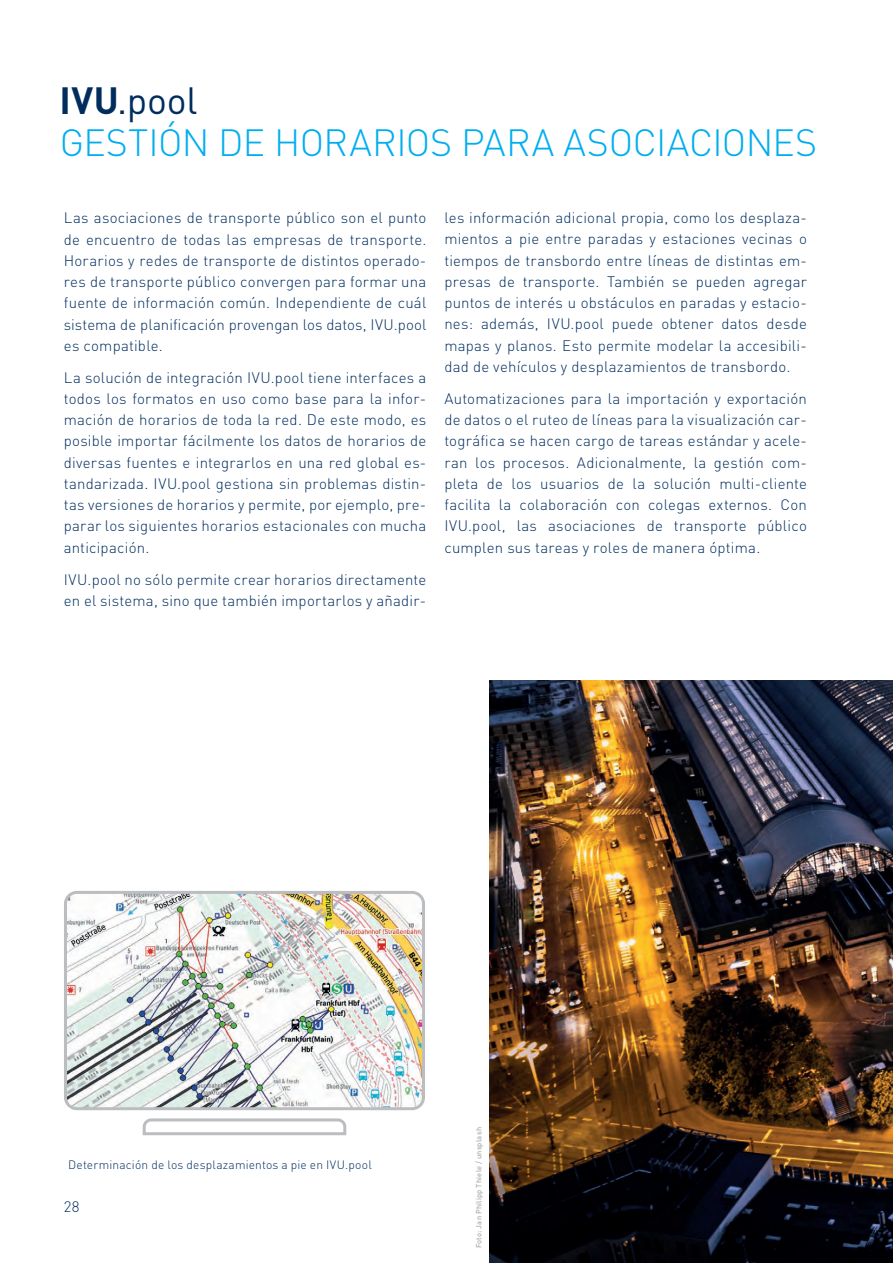
<style>
.page{position:relative;width:893px;height:1263px;background:#fff}
.page>*{position:absolute;margin:0;border:0;box-sizing:border-box;transform-origin:0 0}
.Überschrift_2__dünn{font:300 37.5px "DIN Pro";letter-spacing:-.015em;color:#00aeef}
.Überschrift_1__fett{font:37.5px "DIN Pro";color:#002d5e}
.Fließtext{font:300 15px/21.3px "DIN Pro";letter-spacing:.015em;color:#002d5e;text-align:justify}
.BU{font:300 12px "DIN Pro";letter-spacing:.015em;color:#002d5e}
.DE_BU_7_5pt{font:500 7.5px "DIN Pro";letter-spacing:.025em;color:#a9acaf}
.s1{font-weight:700}
</style>
<div class="page">
<img style="left:489px;top:680px;width:404px;height:583px">
<img style="left:68px;top:895px;width:353px;height:211px">
<div style="left:64px;top:891px;width:361px;height:219px;border:3px solid #bcbdc0;border-radius:11px"></div>
<svg style="left:142px;top:1118px;width:205px;height:18px"></svg>
<p class="Überschrift_1__fett" style="left:60px;top:71px;width:139px"><span class="s1">IVU</span>.pool</p>
<p class="Überschrift_2__dünn" style="left:60px;top:117px;width:759px">GESTIÓN DE HORARIOS PARA ASOCIACIONES</p>
<p class="Fließtext" style="left:64px;top:207px;width:364px">Las asociaciones de transporte público son el punto de encuentro de todas las empresas de transporte.<br>Horarios y redes de transporte de distintos operado&shy;res de transporte público convergen para formar una fuente de información común. Independiente de cuál sistema de planificación provengan los datos, IVU.pool es compatible.</p>
<p class="Fließtext" style="left:64px;top:366px;width:364px">La solución de integración IVU.pool tiene interfaces a todos los formatos en uso como base para la infor&shy;mación de horarios de toda la red. De este modo, es posible importar fácilmente los datos de horarios de diversas fuentes e integrarlos en una red global es&shy;tandarizada. IVU.pool gestiona sin problemas distin&shy;tas versiones de horarios y permite, por ejemplo, pre&shy;parar los siguientes horarios estacionales con mucha anticipación.</p>
<p class="Fließtext" style="left:64px;top:568px;width:364px">IVU.pool no sólo permite crear horarios directamente en el sistema, sino que también importarlos y añadir-</p>
<p class="Fließtext" style="left:444px;top:206px;width:364px">les información adicional propia, como los desplaza&shy;mientos a pie entre paradas y estaciones vecinas o tiempos de transbordo entre líneas de distintas em&shy;presas de transporte. También se pueden agregar puntos de interés u obstáculos en paradas y estacio&shy;nes: además, IVU.pool puede obtener datos desde mapas y planos. Esto permite modelar la accesibili&shy;dad de vehículos y desplazamientos de transbordo.</p>
<p class="Fließtext" style="left:444px;top:387px;width:364px">Automatizaciones para la importación y exportación de datos o el ruteo de líneas para la visualización car&shy;tográfica se hacen cargo de tareas estándar y acele&shy;ran los procesos. Adicionalmente, la gestión com&shy;pleta de los usuarios de la solución multi-cliente facilita la colaboración con colegas externos. Con IVU.pool, las asociaciones de transporte público cumplen sus tareas y roles de manera óptima.</p>
<p class="BU" style="left:68px;top:1157px;width:305px">Determinación de los desplazamientos a pie en IVU.pool</p>
<p class="Fließtext" style="left:64px;top:1195px;width:17px">28</p>
<p class="DE_BU_7_5pt" style="left:473px;top:1248px;width:123px;rotate:-90deg">Foto: Jan Philipp Thiele / unsplash</p>
</div>
